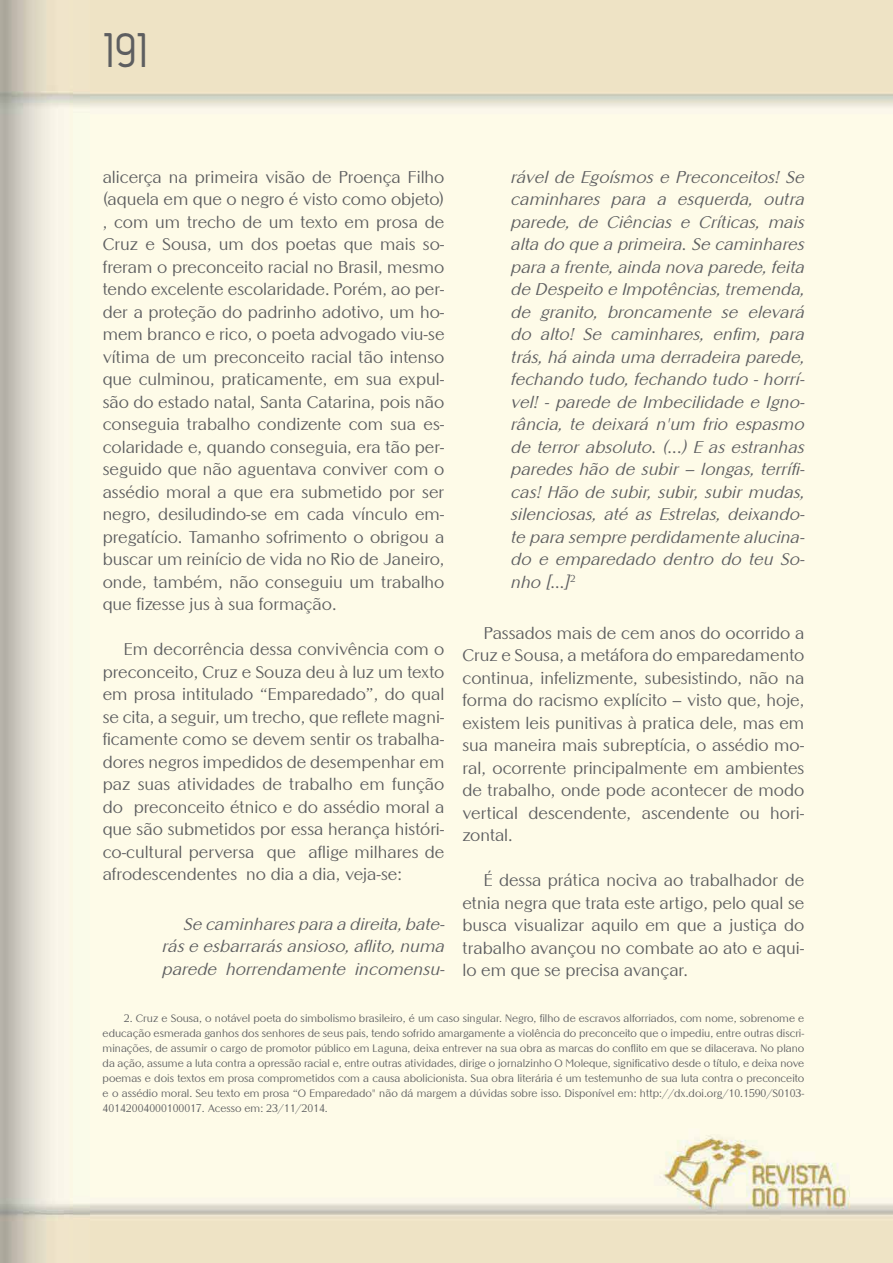
<style>
.page{position:relative;width:893px;height:1263px;background:#fff}
.page>*{position:absolute;margin:0;border:0;box-sizing:border-box;transform-origin:0 0}
.t1{font:49.5px "Zag";color:#5d5e60}
.t2{font:16.5px/22.5px "Altrincham";color:#5d5e60;text-align:justify}
.t3{font:italic 16.5px/22.5px "Altrincham";letter-spacing:.01em;color:#5d5e60;text-align:justify}
.t4{font:10.5px/15px "Altrincham";color:#5d5e60;text-align:justify}
</style>
<div class="page">
<img style="left:0;top:0;width:893px;height:1262px">
<h1 class="t1" style="left:106px;top:35px;width:45px">191</h1>
<p class="t2" style="left:103px;top:167px;width:343px">alicerça na primeira visão de Proença Filho (aquela em que o negro é visto como objeto) , com um trecho de um texto em prosa de Cruz e Sousa, um dos poetas que mais so&shy;freram o preconceito racial no Brasil, mesmo tendo excelente escolaridade. Porém, ao per&shy;der a proteção do padrinho adotivo, um ho&shy;mem branco e rico, o poeta advogado viu-se vítima de um preconceito racial tão intenso que culminou, praticamente, em sua expul&shy;são do estado natal, Santa Catarina, pois não conseguia trabalho condizente com sua es&shy;colaridade e, quando conseguia, era tão per&shy;seguido que não aguentava conviver com o assédio moral a que era submetido por ser negro, desiludindo-se em cada vínculo em&shy;pregatício. Tamanho sofrimento o obrigou a buscar um reinício de vida no Rio de Janeiro, onde, também, não conseguiu um trabalho que fizesse jus à sua formação.</p>
<p class="t2" style="left:103px;top:639px;width:343px;text-indent:21px">Em decorrência dessa convivência com o preconceito, Cruz e Souza deu à luz um texto em prosa intitulado “Emparedado”, do qual se cita, a seguir, um trecho, que reflete magni&shy;ficamente como se devem sentir os trabalha&shy;dores negros impedidos de desempenhar em paz suas atividades de trabalho em função do preconceito étnico e do assédio moral a que são submetidos por essa herança históri&shy;co-cultural perversa que aflige milhares de afrodescendentes no dia a dia, veja-se:</p>
<p class="t3" style="left:162px;top:914px;width:284px;text-indent:21px">Se caminhares para a direita, bate&shy;rás e esbarrarás ansioso, aflito, numa parede horrendamente incomensu-</p>
<p class="t3" style="left:511px;top:167px;width:295px">rável de Egoísmos e Preconceitos! Se caminhares para a esquerda, outra parede, de Ciências e Críticas, mais alta do que a primeira. Se caminhares para a frente, ainda nova parede, feita de Despeito e Impotências, tremenda, de granito, broncamente se elevará do alto! Se caminhares, enfim, para trás, há ainda uma derradeira parede, fechando tudo, fechando tudo - horrí&shy;vel! - parede de Imbecilidade e Igno&shy;rância, te deixará n'um frio espasmo de terror absoluto. (...) E as estranhas paredes hão de subir – longas, terrífi&shy;cas! Hão de subir, subir, subir mudas, silenciosas, até as Estrelas, deixando&shy;te para sempre perdidamente alucina&shy;do e emparedado dentro do teu So&shy;nho [...]<sup>2</sup></p>
<p class="t2" style="left:462px;top:622px;width:343px;text-indent:21px">Passados mais de cem anos do ocorrido a Cruz e Sousa, a metáfora do emparedamento continua, infelizmente, subesistindo, não na forma do racismo explícito – visto que, hoje, existem leis punitivas à pratica dele, mas em sua maneira mais subreptícia, o assédio mo&shy;ral, ocorrente principalmente em ambientes de trabalho, onde pode acontecer de modo vertical descendente, ascendente ou hori&shy;zontal.</p>
<p class="t2" style="left:462px;top:870px;width:343px;text-indent:21px">É dessa prática nociva ao trabalhador de etnia negra que trata este artigo, pelo qual se busca visualizar aquilo em que a justiça do trabalho avançou no combate ao ato e aqui&shy;lo em que se precisa avançar.</p>
<p class="t4" style="left:103px;top:1012px;width:703px;text-indent:21px">2. Cruz e Sousa, o notável poeta do simbolismo brasileiro, é um caso singular. Negro, filho de escravos alforriados, com nome, sobrenome e educação esmerada ganhos dos senhores de seus pais, tendo sofrido amargamente a violência do preconceito que o impediu, entre outras discri&shy;minações, de assumir o cargo de promotor público em Laguna, deixa entrever na sua obra as marcas do conflito em que se dilacerava. No plano da ação, assume a luta contra a opressão racial e, entre outras atividades, dirige o jornalzinho O Moleque, significativo desde o título, e deixa nove poemas e dois textos em prosa comprometidos com a causa abolicionista. Sua obra literária é um testemunho de sua luta contra o preconceito e o assédio moral. Seu texto em prosa “O Emparedado" não dá margem a dúvidas sobre isso. Disponível em: http://dx.doi.org/10.1590/S0103- 40142004000100017. Acesso em: 23/11/2014.</p>
</div>
